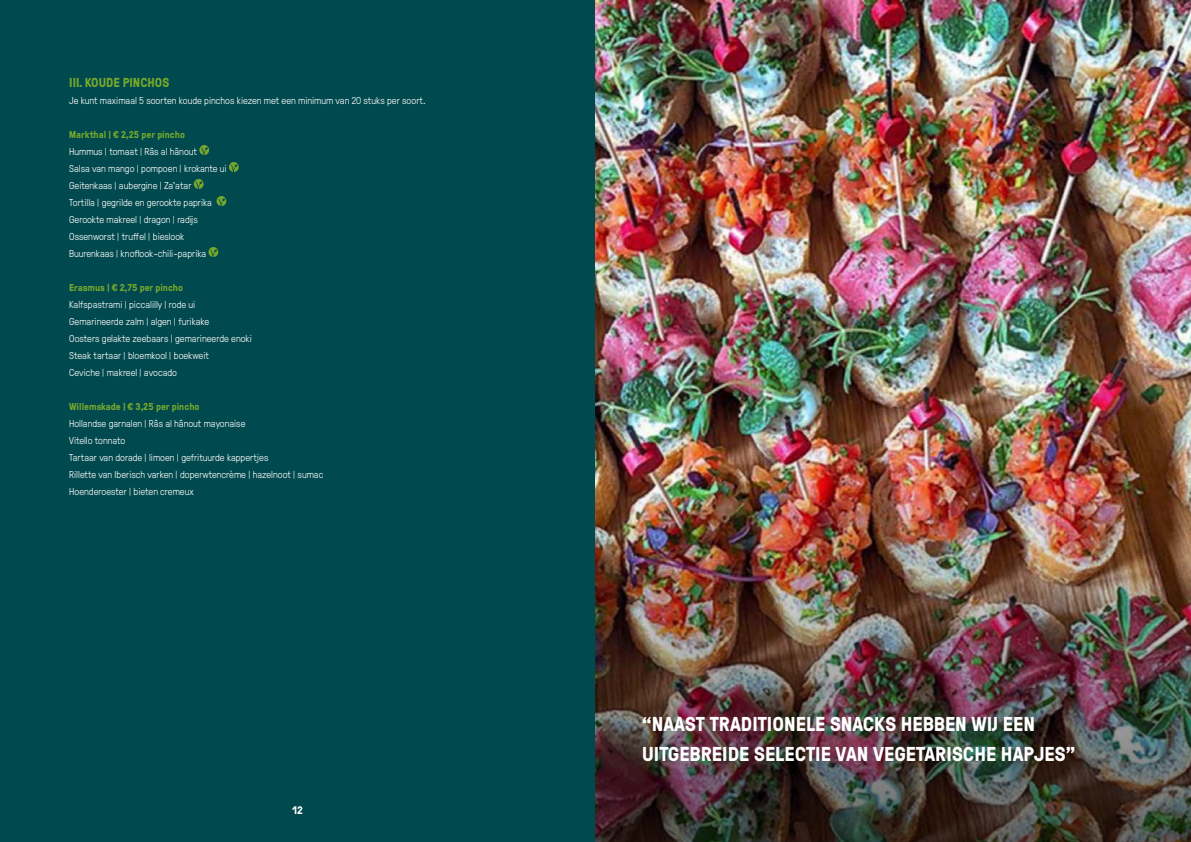
<style>
.page{position:relative;width:1191px;height:842px;background:#00494e}
.page>*{position:absolute;margin:0;border:0;box-sizing:border-box;transform-origin:0 0}
.t1{font:700 20.1px/29.6px "GT Pressura";color:#fff}
.t2{font:700 13px "GT Pressura";color:#76a82c}
.t3{font:700 11px "GT Pressura";color:#fff}
.t4{font:300 10px/17px "GT Pressura";color:#fff}
.t5{font:700 10px "GT Pressura";color:#76a82c}
</style>
<div class="page">
<svg style="left:199px;top:145px;width:10px;height:10px"></svg>
<svg style="left:229px;top:162px;width:10px;height:10px"></svg>
<svg style="left:194px;top:179px;width:10px;height:10px"></svg>
<svg style="left:216px;top:196px;width:10px;height:10px"></svg>
<svg style="left:208px;top:247px;width:10px;height:10px"></svg>
<img style="left:595px;top:0;width:596px;height:336px">
<img style="left:595px;top:336px;width:596px;height:506px">
<h2 class="t2" style="left:69px;top:73px;width:102px">III. KOUDE PINCHOS</h2>
<p class="t4" style="left:69px;top:91px;width:358px">Je kunt maximaal 5 soorten koude pinchos kiezen met een minimum van 20 stuks per soort.</p>
<p class="t5" style="left:69px;top:127px;width:117px">Markthal | € 2,25 per pincho</p>
<p class="t4" style="left:69px;top:142px;width:159px">Hummus | tomaat | Râs al hânout<br>Salsa van mango | pompoen | krokante ui Geitenkaas | aubergine | Za’atar<br>Tortilla | gegrilde en gerookte paprika Gerookte makreel | dragon | radijs Ossenworst | truffel | bieslook Buurenkaas | knoflook-chili-paprika</p>
<p class="t5" style="left:69px;top:280px;width:115px">Erasmus | € 2,75 per pincho</p>
<p class="t4" style="left:69px;top:295px;width:184px">Kalfspastrami | piccalilly | rode ui Gemarineerde zalm | algen | furikake<br>Oosters gelakte zeebaars | gemarineerde enoki Steak tartaar | bloemkool | boekweit<br>Ceviche | makreel | avocado</p>
<p class="t5" style="left:69px;top:399px;width:132px">Willemskade | € 3,25 per pincho</p>
<p class="t4" style="left:69px;top:414px;width:256px">Hollandse garnalen | Râs al hânout mayonaise<br>Vitello tonnato<br>Tartaar van dorade | limoen | gefrituurde kappertjes<br>Rillette van Iberisch varken | doperwtencrème | hazelnoot | sumac Hoenderoester | bieten cremeux</p>
<p class="t3" style="left:292px;top:802px;width:12px">12</p>
<h1 class="t1" style="left:642px;top:708px;width:434px">“NAAST TRADITIONELE SNACKS HEBBEN WIJ EEN<br>UITGEBREIDE SELECTIE VAN VEGETARISCHE HAPJES”</h1>
</div>
